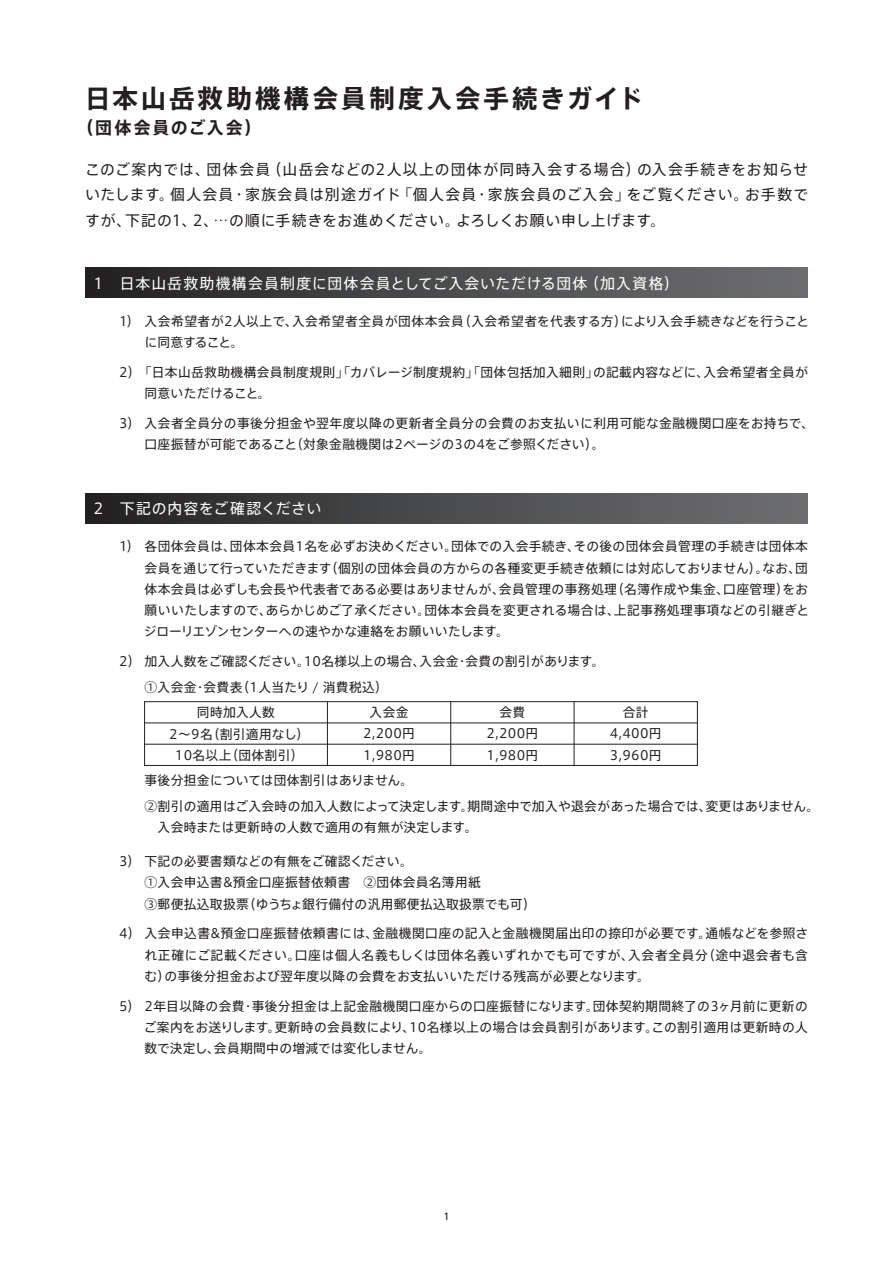
<style>
.page{position:relative;width:893px;height:1263px;background:#fff}
.page>*{position:absolute;margin:0;border:0;box-sizing:border-box;transform-origin:0 0}
.t1{font:25.5px "Axis Basic Pro N B";letter-spacing:.11em;color:#231f20}
.t2{font:16.95px "Axis Basic Pro N B";letter-spacing:.11em;color:#231f20}
.t3{font:14.85px/25.5px "Axis Basic Pro N R";letter-spacing:.035em;color:#231f20;text-align:justify}
.t4{font:14.85px "Axis Basic Pro N R";letter-spacing:.065em;color:#fff}
.t5{font:12.75px/21.3px "Axis Basic Pro N R";letter-spacing:.025em;color:#231f20;text-align:center}
.t6{font:12.75px "Axis Basic Pro N R";letter-spacing:-.045em;color:#231f20}
.t7{font:10.65px "Frutiger";color:#231f20}
</style>
<div class="page">
<div style="left:85px;top:268px;width:723px;height:30px;background:linear-gradient(to right,#242323,#6f7074)"></div>
<div style="left:144px;top:701px;width:554px;height:65px;border:1px solid #231f20"></div>
<hr style="left:327px;top:702px;width:1px;height:63px;background:#231f20">
<hr style="left:450px;top:702px;width:1px;height:63px;background:#231f20">
<hr style="left:574px;top:702px;width:1px;height:63px;background:#231f20">
<hr style="left:145px;top:723px;width:552px;height:1px;background:#231f20">
<hr style="left:145px;top:744px;width:552px;height:1px;background:#231f20">
<div style="left:85px;top:493px;width:723px;height:30px;background:linear-gradient(to right,#242323,#6f7074)"></div>
<h1 class="t1" style="left:85px;top:79px;width:560px">日本山岳救助機構会員制度入会手続きガイド</h1>
<h2 class="t2" style="left:77px;top:115px;width:186px">（団体会員のご入会）</h2>
<p class="t3" style="left:85px;top:155px;width:725px">このご案内では、団体会員（山岳会などの2人以上の団体が同時入会する場合）の入会手続きをお知らせいたします。個人会員・家族会員は別途ガイド「個人会員・家族会員のご入会」をご覧ください。お手数ですが、下記の1、2、…の順に手続きをお進めください。よろしくお願い申し上げます。</p>
<p class="t4" style="left:94px;top:272px;width:587px">1　日本山岳救助機構会員制度に団体会員としてご入会いただける団体（加入資格）</p>
<p class="t5" style="left:119px;top:310px;width:691px">1）入会希望者が2人以上で、入会希望者全員が団体本会員（入会希望者を代表する方）により入会手続きなどを行うこと</p>
<p class="t5" style="left:119px;top:361px;width:690px">2）「日本山岳救助機構会員制度規則」「カバレージ制度規約」「団体包括加入細則」の記載内容などに、入会希望者全員が</p>
<p class="t5" style="left:119px;top:412px;width:697px">3）入会者全員分の事後分担金や翌年度以降の更新者全員分の会費のお支払いに利用可能な金融機関口座をお持ちで、</p>
<p class="t6" style="left:144px;top:333px;width:100px">に同意すること。</p>
<p class="t5" style="left:145px;top:382px;width:128px">同意いただけること。</p>
<p class="t5" style="left:145px;top:433px;width:462px">口座振替が可能であること（対象金融機関は2ページの3の4をご参照ください）。</p>
<p class="t4" style="left:94px;top:497px;width:229px">2　下記の内容をご確認ください</p>
<p class="t5" style="left:119px;top:535px;width:690px">1）各団体会員は、団体本会員1名を必ずお決めください。団体での入会手続き、その後の団体会員管理の手続きは団体本</p>
<p class="t5" style="left:144px;top:556px;width:667px;text-align:justify">会員を通じて行っていただきます（個別の団体会員の方からの各種変更手続き依頼には対応しておりません）。なお、団体本会員は必ずしも会長や代表者である必要はありませんが、会員管理の事務処理（名簿作成や集金、口座管理）をお願いいたしますので、あらかじめご了承ください。団体本会員を変更される場合は、上記事務処理事項などの引継ぎとジローリエゾンセンターへの速やかな連絡をお願いいたします。</p>
<p class="t5" style="left:119px;top:650px;width:487px">2）加入人数をご確認ください。10名様以上の場合、入会金・会費の割引があります。</p>
<p class="t5" style="left:145px;top:675px;width:245px">①入会金・会費表（1人当たり / 消費税込）</p>
<p class="t5" style="left:169px;top:701px;width:141px">同時加入人数<br>2～9名（割引適用なし）<br>10名以上（団体割引）</p>
<p class="t5" style="left:363px;top:701px;width:53px">入会金<br>2,200円<br>1,980円</p>
<p class="t5" style="left:145px;top:769px;width:270px">事後分担金については団体割引はありません。</p>
<p class="t5" style="left:486px;top:701px;width:53px">会費<br>2,200円<br>1,980円</p>
<p class="t5" style="left:610px;top:701px;width:53px">合計<br>4,400円<br>3,960円</p>
<p class="t5" style="left:145px;top:794px;width:676px;text-align:left">②割引の適用はご入会時の加入人数によって決定します。期間途中で加入や退会があった場合では、変更はありません。　入会時または更新時の人数で適用の有無が決定します。</p>
<p class="t5" style="left:119px;top:850px;width:295px">3）下記の必要書類などの有無をご確認ください。</p>
<p class="t5" style="left:145px;top:871px;width:393px;text-align:left">①入会申込書&amp;預金口座振替依頼書　②団体会員名簿用紙<br>③郵便払込取扱票（ゆうちょ銀行備付の汎用郵便払込取扱票でも可）</p>
<p class="t5" style="left:145px;top:943px;width:665px;text-align:left">れ正確にご記載ください。口座は個人名義もしくは団体名義いずれかでも可ですが、入会者全員分（途中退会者も含む）の事後分担金および翌年度以降の会費をお支払いいただける残高が必要となります。</p>
<p class="t5" style="left:144px;top:1015px;width:665px;text-align:left">ご案内をお送りします。更新時の会員数により、10名様以上の場合は会員割引があります。この割引適用は更新時の人数で決定し、会員期間中の増減では変化しません。</p>
<p class="t5" style="left:119px;top:922px;width:691px">4）入会申込書&amp;預金口座振替依頼書には、金融機関口座の記入と金融機関届出印の捺印が必要です。通帳などを参照さ</p>
<p class="t5" style="left:119px;top:994px;width:690px">5） 2年目以降の会費・事後分担金は上記金融機関口座からの口座振替になります。団体契約期間終了の3ヶ月前に更新の</p>
<p class="t7" style="left:444px;top:1210px;width:7px">1</p>
</div>
